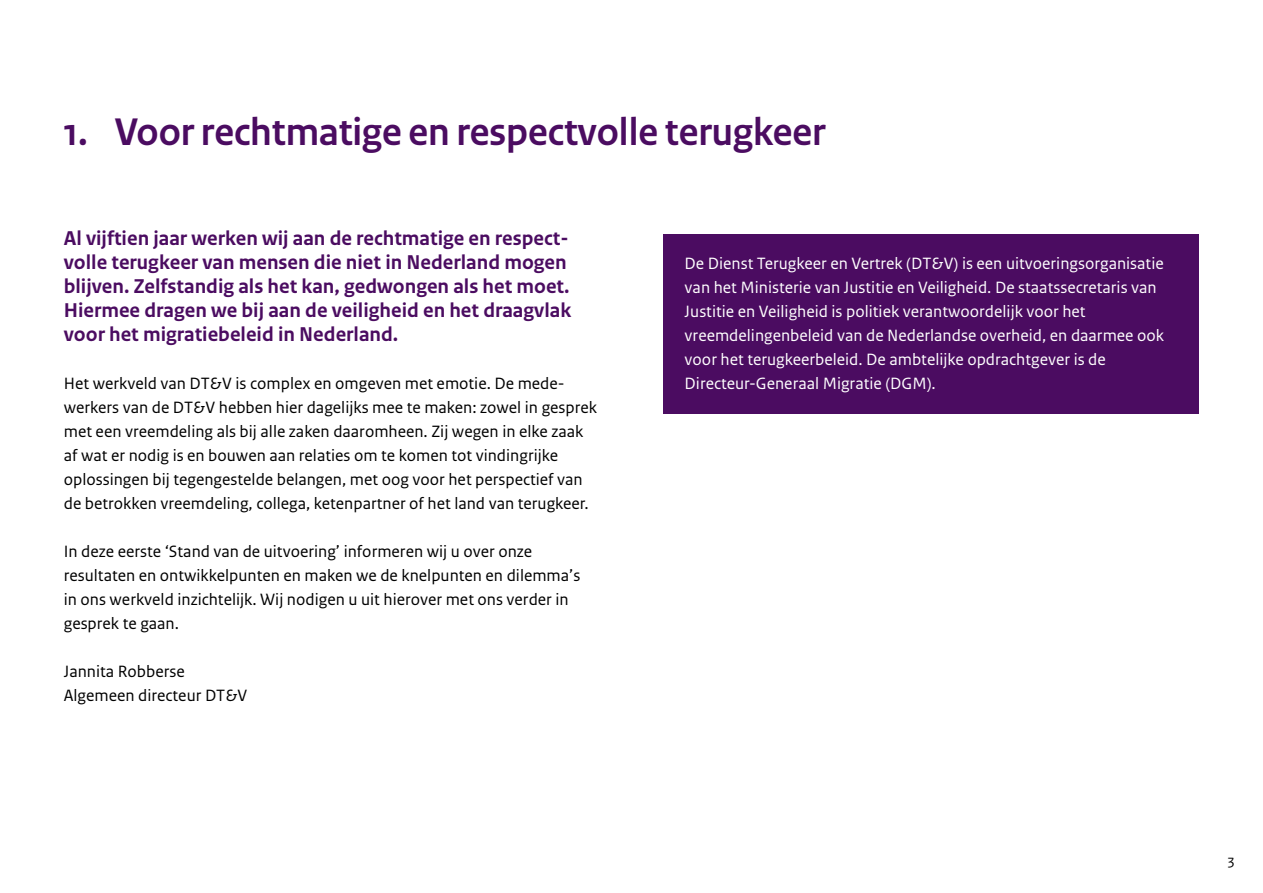
<style>
.page{position:relative;width:1263px;height:893px;background:#fff}
.page>*{position:absolute;margin:0;border:0;box-sizing:border-box;transform-origin:0 0}
.t1{font:700 40.5px "Rijksoverheid Sans Heading";color:#4b0c61}
.t2{font:700 21px/24px "Rijksoverheid Sans Text";color:#4b0c61}
.t3{font:17.25px/24px "Rijksoverheid Sans Text";color:#000}
.t4{font:17.25px/24px "Rijksoverheid Sans Text";color:#fff}
.t5{font:15px "Rijksoverheid Sans Text TT";color:#000}
</style>
<div class="page">
<div style="left:663px;top:234px;width:536px;height:179px;background:#4b0c61"></div>
<h1 class="t1" style="left:64px;top:109px;width:763px">1. Voor rechtmatige en respectvolle terugkeer</h1>
<p class="t2" style="left:64px;top:226px;width:509px">Al vijftien jaar werken wij aan de rechtmatige en respect&shy;volle terugkeer van mensen die niet in Nederland mogen blijven. Zelfstandig als het kan, gedwongen als het moet.<br>Hiermee dragen we bij aan de veiligheid en het draagvlak voor het migratiebeleid in Nederland.</p>
<p class="t3" style="left:64px;top:371px;width:535px">Het werkveld van DT&amp;V is complex en omgeven met emotie. De mede&shy;werkers van de DT&amp;V hebben hier dagelijks mee te maken: zowel in gesprek met een vreemdeling als bij alle zaken daaromheen. Zij wegen in elke zaak af wat er nodig is en bouwen aan relaties om te komen tot vindingrijke oplossingen bij tegengestelde belangen, met oog voor het perspectief van de betrokken vreemdeling, collega, ketenpartner of het land van terugkeer.</p>
<p class="t3" style="left:64px;top:539px;width:518px">In deze eerste ‘Stand van de uitvoering’ informeren wij u over onze resultaten en ontwikkelpunten en maken we de knelpunten en dilemma’s in ons werkveld inzichtelijk. Wij nodigen u uit hierover met ons verder in gesprek te gaan.</p>
<p class="t3" style="left:64px;top:659px;width:185px">Jannita Robberse<br>Algemeen directeur DT&amp;V</p>
<p class="t4" style="left:685px;top:251px;width:481px">De Dienst Terugkeer en Vertrek (DT&amp;V) is een uitvoeringsorganisatie van het Ministerie van Justitie en Veiligheid. De staatssecretaris van Justitie en Veiligheid is politiek verantwoordelijk voor het vreemdelingenbeleid van de Nederlandse overheid, en daarmee ook voor het terugkeerbeleid. De ambtelijke opdrachtgever is de Directeur-Generaal Migratie (DGM).</p>
<p class="t5" style="left:1228px;top:851px;width:8px">3</p>
</div>
